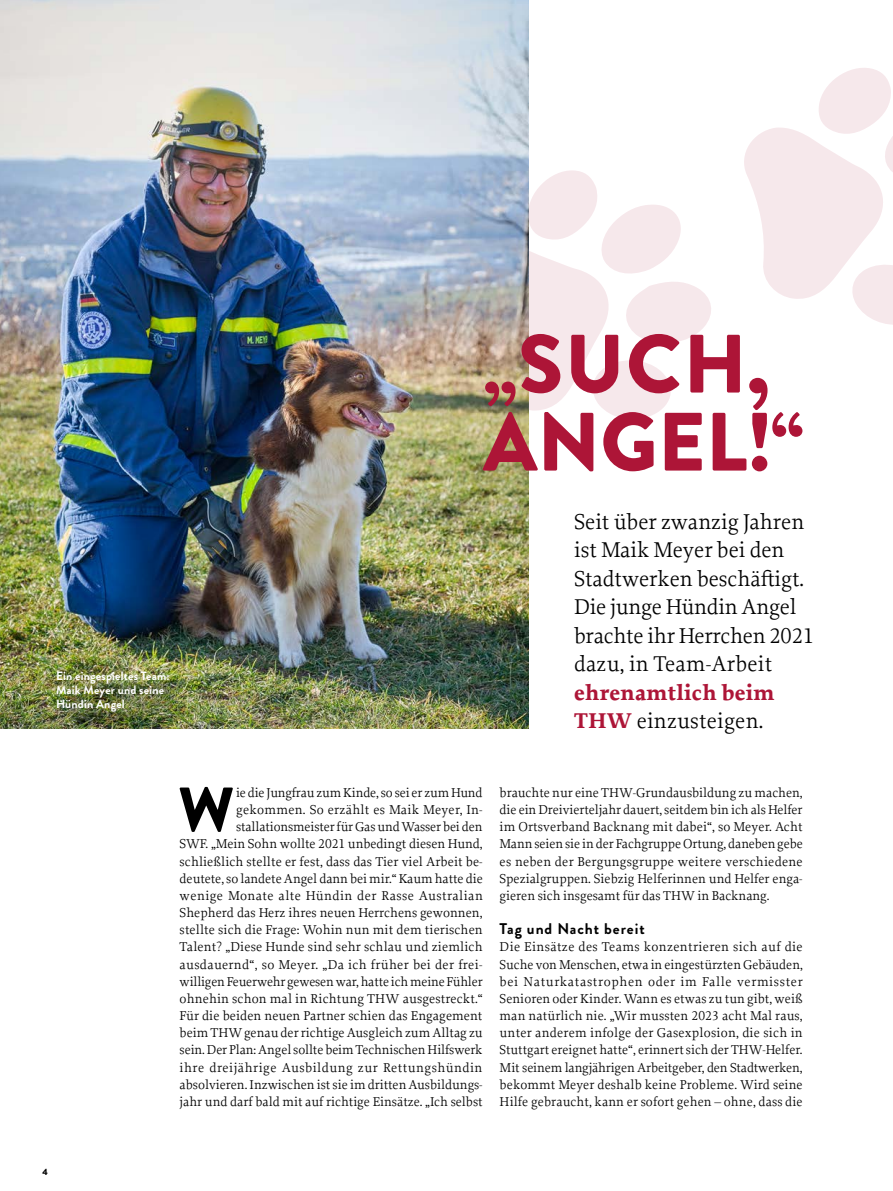
<style>
.page{position:relative;width:893px;height:1191px;background:#fff}
.page>*{position:absolute;margin:0;border:0;box-sizing:border-box;transform-origin:0 0}
.t1{font:900 82.5px/78px "Brandon Grotesque";color:#ad1537}
.t2{font:900 62.55px "Brandon Grotesque";color:#000}
.t3{font:22.5px/28.5px "Proforma";color:#000}
.t4{font:700 22.5px/28.5px "Proforma";letter-spacing:.01em;color:#ad1537}
.t5{font:700 15.45px "Brandon Grotesque";letter-spacing:.06em;color:#000}
.t6{font:13.5px/17.1px "Proforma";color:#000;text-align:justify}
.t7{font:700 12px/13.5px "Brandon Grotesque";letter-spacing:.015em;color:#fff}
.t8{font:900 9px "Brandon Grotesque";color:#000}
.s1{font-weight:400;color:#000}
</style>
<div class="page">
<svg style="left:528px;top:169px;width:183px;height:254px"></svg>
<svg style="left:744px;top:68px;width:149px;height:257px"></svg>
<img style="left:0;top:0;width:528px;height:728px">
<div style="left:59px;top:674px;width:129px;height:55px;background:#000;opacity:.75"></div>
<p class="t7" style="left:56px;top:670px;width:115px">Ein eingespieltes Team:<br>Maik Meyer und seine<br>Hündin Angel</p>
<h1 class="t1" style="left:483px;top:326px;width:323px">„SUCH,<br>ANGEL!“</h1>
<h3 class="t3" style="left:574px;top:507px;width:241px">Seit über zwanzig Jahren ist Maik Meyer bei den<br>Stadtwerken beschäftigt.<br>Die junge Hündin Angel brachte ihr Herrchen 2021 dazu, in Team-Arbeit</h3>
<h3 class="t4" style="left:574px;top:678px;width:202px">ehrenamtlich beim<br>THW <span class="s1">einzusteigen.</span></h3>
<h2 class="t2" style="left:178px;top:765px;width:58px">W</h2>
<p class="t6" style="left:180px;top:784px;width:305px;text-align:right">ie die Jungfrau zum Kinde, so sei er zum Hund gekommen. So erzählt es Maik Meyer, In&shy;stallationsmeister für Gas und Wasser bei den<br>SWF. „Mein Sohn wollte 2021 unbedingt diesen Hund, schließlich stellte er fest, dass das Tier viel Arbeit be&shy;deutete, so landete Angel dann bei mir.“ Kaum hatte die wenige Monate alte Hündin der Rasse Australian Shepherd das Herz ihres neuen Herrchens gewonnen, stellte sich die Frage: Wohin nun mit dem tierischen Talent? „Diese Hunde sind sehr schlau und ziemlich ausdauernd“, so Meyer. „Da ich früher bei der frei&shy;willigen Feuerwehr gewesen war, hatte ich meine Fühler ohnehin schon mal in Richtung THW ausgestreckt.“ Für die beiden neuen Partner schien das Engagement beim THW genau der richtige Ausgleich zum Alltag zu sein. Der Plan: Angel sollte beim Technischen Hilfswerk ihre dreijährige Ausbildung zur Rettungshündin absolvieren. Inzwischen ist sie im dritten Ausbildungs&shy;jahr und darf bald mit auf richtige Einsätze. „Ich selbst</p>
<p class="t6" style="left:500px;top:784px;width:305px">brauchte nur eine THW-Grundausbildung zu machen, die ein Dreivierteljahr dauert, seitdem bin ich als Helfer im Ortsverband Backnang mit dabei“, so Meyer. Acht Mann seien sie in der Fachgruppe Ortung, daneben gebe es neben der Bergungsgruppe weitere verschiedene Spezialgruppen. Siebzig Helferinnen und Helfer enga&shy;gieren sich insgesamt für das THW in Backnang.</p>
<p class="t5" style="left:500px;top:918px;width:147px">Tag und Nacht bereit</p>
<p class="t6" style="left:500px;top:938px;width:305px">Die Einsätze des Teams konzentrieren sich auf die Suche von Menschen, etwa in eingestürzten Gebäuden, bei Naturkatastrophen oder im Falle vermisster Senioren oder Kinder. Wann es etwas zu tun gibt, weiß man natürlich nie. „Wir mussten 2023 acht Mal raus, unter anderem infolge der Gasexplosion, die sich in Stuttgart ereignet hatte“, erinnert sich der THW-Helfer.<br>Mit seinem langjährigen Arbeitgeber, den Stadtwerken, bekommt Meyer deshalb keine Probleme. Wird seine Hilfe gebraucht, kann er sofort gehen – ohne, dass die</p>
<p class="t8" style="left:43px;top:1165px;width:7px">4</p>
</div>
